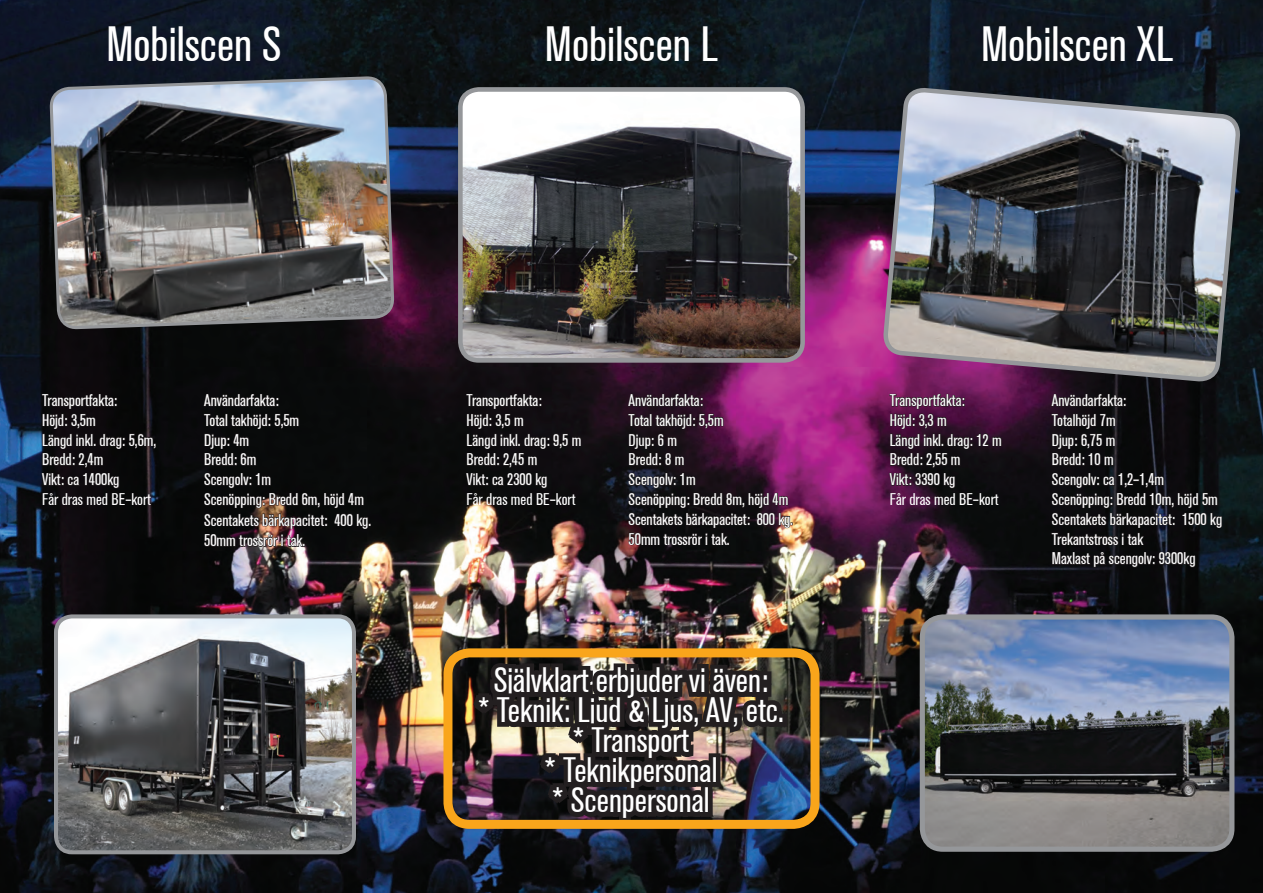
<style>
.page{position:relative;width:1263px;height:893px;background:#fff}
.page>*{position:absolute;margin:0;border:0;box-sizing:border-box;transform-origin:0 0}
.t1{font:48.3px "Akzidenz Grotesk BQ Cnd";color:#fff}
.t2{font:34.5px/30px "Akzidenz Grotesk BQ Cnd";color:#fff;text-align:center}
.t3{font:16.5px/19.8px "Akzidenz Grotesk BQ Cnd";color:#fff}
</style>
<div class="page">
<img style="left:0;top:0;width:1263px;height:893px">
<img style="left:460px;top:89px;width:343px;height:271px">
<div style="left:458px;top:87px;width:347px;height:276px;border:5px solid #95979a;border-radius:18px"></div>
<svg style="left:41px;top:394px;width:115px;height:99px;background:#0f1013"></svg>
<img style="left:203px;top:486px;width:168px;height:69px">
<img style="left:56px;top:616px;width:298px;height:236px">
<div style="left:54px;top:614px;width:302px;height:240px;border:4px solid #95979a;border-radius:16px"></div>
<svg style="left:51px;top:0;width:342px;height:486px;background:#3b3d40"></svg>
<img style="left:922px;top:617px;width:310px;height:232px">
<div style="left:920px;top:614px;width:314px;height:238px;border:5px solid #95979a;border-radius:21px"></div>
<svg style="left:889px;top:436px;width:113px;height:55px;background:#1b1219"></svg>
<svg style="left:1051px;top:436px;width:171px;height:134px;background:#111114"></svg>
<img style="left:881px;top:85px;width:361px;height:351px">
<img style="left:466px;top:393px;width:326px;height:484px">
<div style="left:701px;top:783px;width:12px;height:34px;border:9px solid #231f20"></div>
<div style="left:443px;top:648px;width:376px;height:181px;border:9px solid #f9a51b;border-radius:22px"></div>
<h1 class="t1" style="left:106px;top:17px;width:177px">Mobilscen S</h1>
<h1 class="t1" style="left:545px;top:17px;width:175px">Mobilscen L</h1>
<h1 class="t1" style="left:981px;top:17px;width:194px">Mobilscen XL</h1>
<p class="t3" style="left:42px;top:391px;width:77px">Transportfakta:</p>
<p class="t3" style="left:204px;top:391px;width:76px">Användarfakta:</p>
<p class="t3" style="left:42px;top:410px;width:55px">Höjd: 3,5m</p>
<p class="t3" style="left:204px;top:410px;width:97px">Total takhöjd: 5,5m</p>
<p class="t3" style="left:42px;top:430px;width:116px">Längd inkl. drag: 5,6m,</p>
<p class="t3" style="left:204px;top:430px;width:47px">Djup: 4m</p>
<p class="t3" style="left:42px;top:450px;width:63px">Bredd: 2,4m</p>
<p class="t3" style="left:204px;top:450px;width:54px">Bredd: 6m</p>
<p class="t3" style="left:42px;top:470px;width:79px">Vikt: ca 1400kg</p>
<p class="t3" style="left:204px;top:470px;width:69px">Scengolv: 1m</p>
<p class="t3" style="left:42px;top:490px;width:110px">Får dras med BE–kort</p>
<p class="t3" style="left:204px;top:489px;width:169px;line-height:20.7px">Scenöpping: Bredd 6m, höjd 4m<br>Scentakets bärkapacitet: 400 kg.<br>50mm trossrör i tak.</p>
<p class="t3" style="left:467px;top:391px;width:77px">Transportfakta:</p>
<p class="t3" style="left:629px;top:391px;width:76px">Användarfakta:</p>
<p class="t3" style="left:467px;top:410px;width:59px">Höjd: 3,5 m</p>
<p class="t3" style="left:629px;top:410px;width:97px">Total takhöjd: 5,5m</p>
<p class="t3" style="left:467px;top:430px;width:116px">Längd inkl. drag: 9,5 m</p>
<p class="t3" style="left:629px;top:430px;width:50px">Djup: 6 m</p>
<p class="t3" style="left:467px;top:450px;width:72px">Bredd: 2,45 m</p>
<p class="t3" style="left:629px;top:450px;width:57px">Bredd: 8 m</p>
<p class="t3" style="left:467px;top:470px;width:82px">Vikt: ca 2300 kg</p>
<p class="t3" style="left:629px;top:470px;width:69px">Scengolv: 1m</p>
<p class="t3" style="left:467px;top:490px;width:110px">Får dras med BE–kort</p>
<p class="t3" style="left:629px;top:490px;width:166px">Scenöpping: Bredd 8m, höjd 4m<br>Scentakets bärkapacitet: 800 kg.<br>50mm trossrör i tak.</p>
<h2 class="t2" style="left:478px;top:666px;width:307px">Självklart erbjuder vi även:<br>* Teknik: Ljud &amp; Ljus, AV, etc. * Transport<br>* Teknikpersonal<br>* Scenpersonal</h2>
<p class="t3" style="left:890px;top:391px;width:77px">Transportfakta:</p>
<p class="t3" style="left:1052px;top:391px;width:76px">Användarfakta:</p>
<p class="t3" style="left:890px;top:410px;width:59px">Höjd: 3,3 m</p>
<p class="t3" style="left:1052px;top:410px;width:65px">Totalhöjd 7m</p>
<p class="t3" style="left:890px;top:430px;width:114px">Längd inkl. drag: 12 m</p>
<p class="t3" style="left:1052px;top:430px;width:65px">Djup: 6,75 m</p>
<p class="t3" style="left:890px;top:450px;width:72px">Bredd: 2,55 m</p>
<p class="t3" style="left:1052px;top:450px;width:63px">Bredd: 10 m</p>
<p class="t3" style="left:890px;top:470px;width:67px">Vikt: 3390 kg</p>
<p class="t3" style="left:1052px;top:470px;width:114px">Scengolv: ca 1,2–1,4m</p>
<p class="t3" style="left:890px;top:490px;width:110px">Får dras med BE–kort</p>
<p class="t3" style="left:1052px;top:490px;width:172px">Scenöpping: Bredd 10m, höjd 5m<br>Scentakets bärkapacitet: 1500 kg<br>Trekantstross i tak<br>Maxlast på scengolv: 9300kg</p>
</div>
